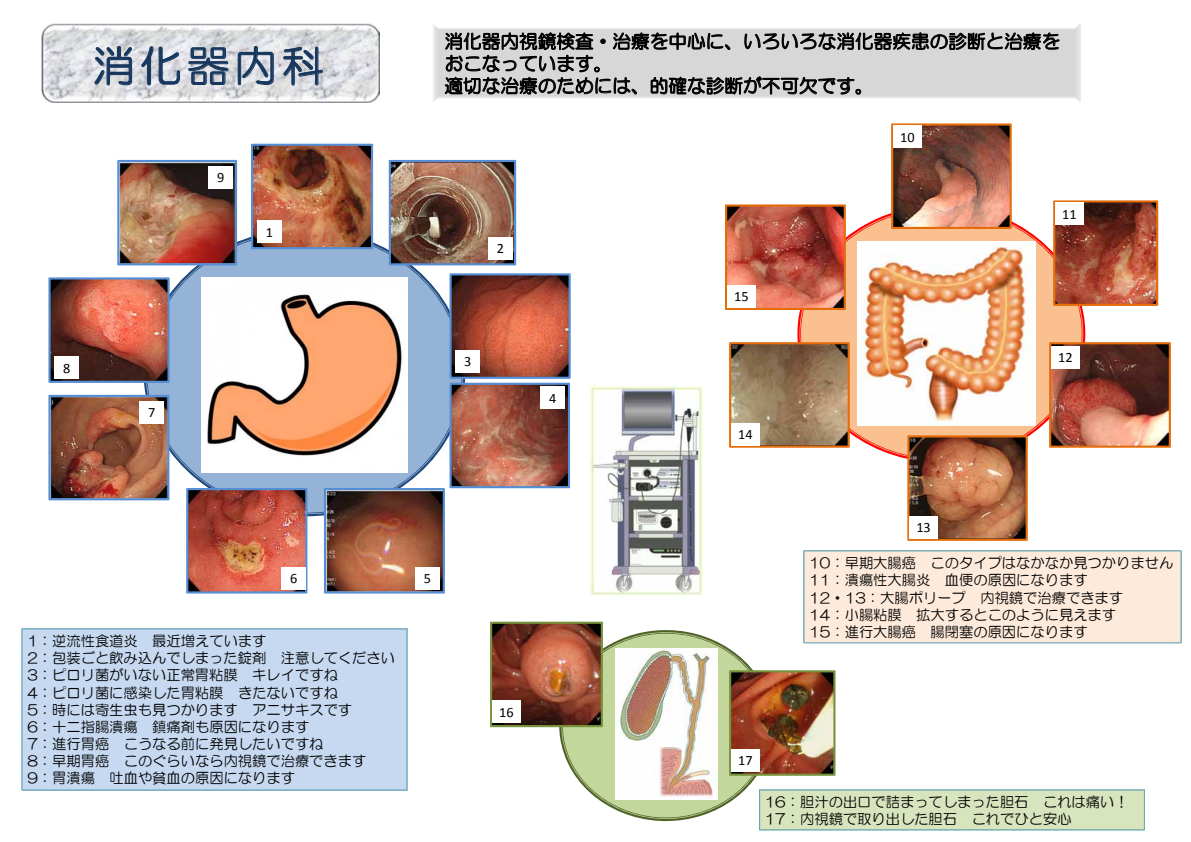
<style>
.page{position:relative;width:1191px;height:842px;background:#fff}
.page>*{position:absolute;margin:0;border:0;box-sizing:border-box;transform-origin:0 0}
.t1{font:42.9px "HG Maru Gothic MPRO";letter-spacing:.105em;color:#17375e}
.t2{font:18.6px/22.3px "HG Maru Gothic MPRO";letter-spacing:.005em;color:#000}
.t3{font:14.3px/17.1px "HG Maru Gothic MPRO";color:#000}
.t4{font:14.3px "Calibri";color:#000}
</style>
<div class="page">
<img style="left:433px;top:24px;width:647px;height:78px">
<svg style="left:445px;top:32px;width:614px;height:63px;background:#a9a9a9"></svg>
<svg style="left:559px;top:630px;width:198px;height:192px;fill:#c3d69b"></svg>
<img style="left:615px;top:649px;width:102px;height:151px">
<svg style="left:144px;top:229px;width:321px;height:287px;fill:#95b3d7"></svg>
<img style="left:201px;top:278px;width:123px;height:194px">
<img style="left:251px;top:144px;width:122px;height:105px">
<div style="left:257px;top:221px;width:24px;height:22px;background:#fff"></div>
<img style="left:389px;top:160px;width:127px;height:105px">
<div style="left:488px;top:237px;width:24px;height:22px;background:#fff"></div>
<img style="left:324px;top:273px;width:247px;height:320px">
<div style="left:415px;top:567px;width:24px;height:23px;background:#fff"></div>
<img style="left:186px;top:488px;width:121px;height:105px">
<div style="left:281px;top:567px;width:25px;height:23px;background:#fff"></div>
<img style="left:117px;top:160px;width:120px;height:105px">
<div style="left:208px;top:166px;width:25px;height:23px;background:#fff"></div>
<img style="left:48px;top:277px;width:122px;height:106px">
<div style="left:55px;top:356px;width:24px;height:23px;background:#fff"></div>
<img style="left:48px;top:395px;width:121px;height:105px">
<div style="left:140px;top:401px;width:24px;height:23px;background:#fff"></div>
<svg style="left:797px;top:205px;width:288px;height:259px;fill:#fac090"></svg>
<img style="left:857px;top:241px;width:178px;height:184px">
<img style="left:891px;top:123px;width:120px;height:106px">
<div style="left:893px;top:126px;width:28px;height:22px;background:#fff"></div>
<img style="left:1053px;top:200px;width:105px;height:106px">
<div style="left:1055px;top:203px;width:28px;height:22px;background:#fff"></div>
<img style="left:1049px;top:342px;width:121px;height:106px">
<div style="left:1051px;top:346px;width:28px;height:23px;background:#fff"></div>
<img style="left:907px;top:435px;width:120px;height:106px">
<div style="left:909px;top:516px;width:28px;height:23px;background:#fff"></div>
<img style="left:725px;top:204px;width:121px;height:106px">
<div style="left:727px;top:285px;width:28px;height:23px;background:#fff"></div>
<svg style="left:729px;top:342px;width:120px;height:106px;background:#9a7a59"></svg>
<div style="left:731px;top:423px;width:28px;height:23px;background:#fff"></div>
<img style="left:729px;top:670px;width:106px;height:106px">
<div style="left:731px;top:749px;width:28px;height:23px;background:#fff"></div>
<img style="left:490px;top:622px;width:113px;height:105px">
<div style="left:492px;top:701px;width:28px;height:22px;background:#fff"></div>
<div style="left:22px;top:628px;width:385px;height:162px;background:#c6d9f1"></div>
<div style="left:803px;top:550px;width:378px;height:93px;background:#fdeada"></div>
<svg style="left:759px;top:789px;width:386px;height:41px;background:#d0e0bc"></svg>
<img style="left:589px;top:385px;width:114px;height:210px">
<img style="left:41px;top:23px;width:339px;height:79px">
<svg style="left:95px;top:46px;width:37px;height:40px"></svg>
<svg style="left:141px;top:46px;width:39px;height:40px;background:#bac0cb"></svg>
<svg style="left:188px;top:47px;width:41px;height:38px;background:#9da7b6"></svg>
<svg style="left:237px;top:46px;width:37px;height:40px"></svg>
<svg style="left:283px;top:46px;width:40px;height:40px;background:#afb7c2"></svg>
<h1 class="t1" style="left:92px;top:44px;width:234px">消化器内科</h1>
<p class="t4" style="left:217px;top:168px;width:9px">9</p>
<p class="t4" style="left:266px;top:223px;width:9px">1</p>
<p class="t4" style="left:63px;top:359px;width:9px">8</p>
<p class="t4" style="left:148px;top:403px;width:9px">7</p>
<h2 class="t2" style="left:444px;top:30px;width:617px">消化器内視鏡検査・治療を中心に、いろいろな消化器疾患の診断と治療をおこなっています。<br>適切な治療のためには、的確な診断が不可欠です。</h2>
<p class="t4" style="left:496px;top:239px;width:9px">2</p>
<p class="t4" style="left:464px;top:352px;width:9px">3</p>
<p class="t4" style="left:549px;top:389px;width:9px">4</p>
<p class="t4" style="left:734px;top:288px;width:16px">15</p>
<p class="t4" style="left:738px;top:425px;width:16px">14</p>
<p class="t4" style="left:900px;top:128px;width:16px">10</p>
<p class="t4" style="left:1062px;top:205px;width:16px">11</p>
<p class="t4" style="left:1058px;top:348px;width:16px">12</p>
<p class="t3" style="left:27px;top:632px;width:112px">1：逆流性食道炎</p>
<p class="t3" style="left:152px;top:632px;width:116px">最近増えています</p>
<p class="t4" style="left:290px;top:569px;width:9px">6</p>
<p class="t3" style="left:252px;top:650px;width:87px;text-indent:-225px">2：包装ごと飲み込んでしまった錠剤<br>キレイですね</p>
<p class="t3" style="left:281px;top:650px;width:116px">注意してください</p>
<p class="t3" style="left:27px;top:667px;width:212px">3：ピロリ菌がいない正常胃粘膜</p>
<p class="t3" style="left:27px;top:684px;width:198px">4：ピロリ菌に感染した胃粘膜</p>
<p class="t3" style="left:238px;top:684px;width:101px">きたないですね</p>
<p class="t3" style="left:152px;top:701px;width:158px;text-indent:-125px">5：時には寄生虫も見つかります<br>鎮痛剤も原因になります</p>
<p class="t3" style="left:252px;top:701px;width:101px">アニサキスです</p>
<p class="t3" style="left:124px;top:718px;width:201px;text-indent:-96px">6：十二指腸潰瘍<br>こうなる前に発見したいですね</p>
<p class="t3" style="left:27px;top:735px;width:83px">7：進行胃癌</p>
<p class="t3" style="left:27px;top:752px;width:83px">8：早期胃癌</p>
<p class="t3" style="left:124px;top:752px;width:244px">このぐらいなら内視鏡で治療できます</p>
<p class="t3" style="left:27px;top:770px;width:69px">9：胃潰瘍</p>
<p class="t3" style="left:109px;top:770px;width:187px">吐血や貧血の原因になります</p>
<p class="t4" style="left:424px;top:569px;width:9px">5</p>
<p class="t4" style="left:499px;top:703px;width:16px">16</p>
<p class="t4" style="left:916px;top:518px;width:16px">13</p>
<p class="t3" style="left:809px;top:554px;width:108px">10：早期大腸癌</p>
<p class="t3" style="left:930px;top:554px;width:244px">このタイプはなかなか見つかりません</p>
<p class="t3" style="left:809px;top:572px;width:123px">11：潰瘍性大腸炎</p>
<p class="t3" style="left:945px;top:572px;width:144px">血便の原因になります</p>
<p class="t3" style="left:916px;top:589px;width:201px;text-indent:-107px">12・13：大腸ポリープ<br>拡大するとこのように見えます</p>
<p class="t3" style="left:980px;top:589px;width:144px">内視鏡で治療できます</p>
<p class="t3" style="left:809px;top:606px;width:94px">14：小腸粘膜</p>
<p class="t3" style="left:809px;top:623px;width:108px">15：進行大腸癌</p>
<p class="t3" style="left:930px;top:623px;width:158px">腸閉塞の原因になります</p>
<p class="t4" style="left:738px;top:752px;width:16px">17</p>
<p class="t3" style="left:971px;top:793px;width:101px;text-indent:-207px">16：胆汁の出口で詰まってしまった胆石<br>これでひと安心</p>
<p class="t3" style="left:1043px;top:793px;width:87px">これは痛い!</p>
<p class="t3" style="left:764px;top:811px;width:194px">17：内視鏡で取り出した胆石</p>
</div>
